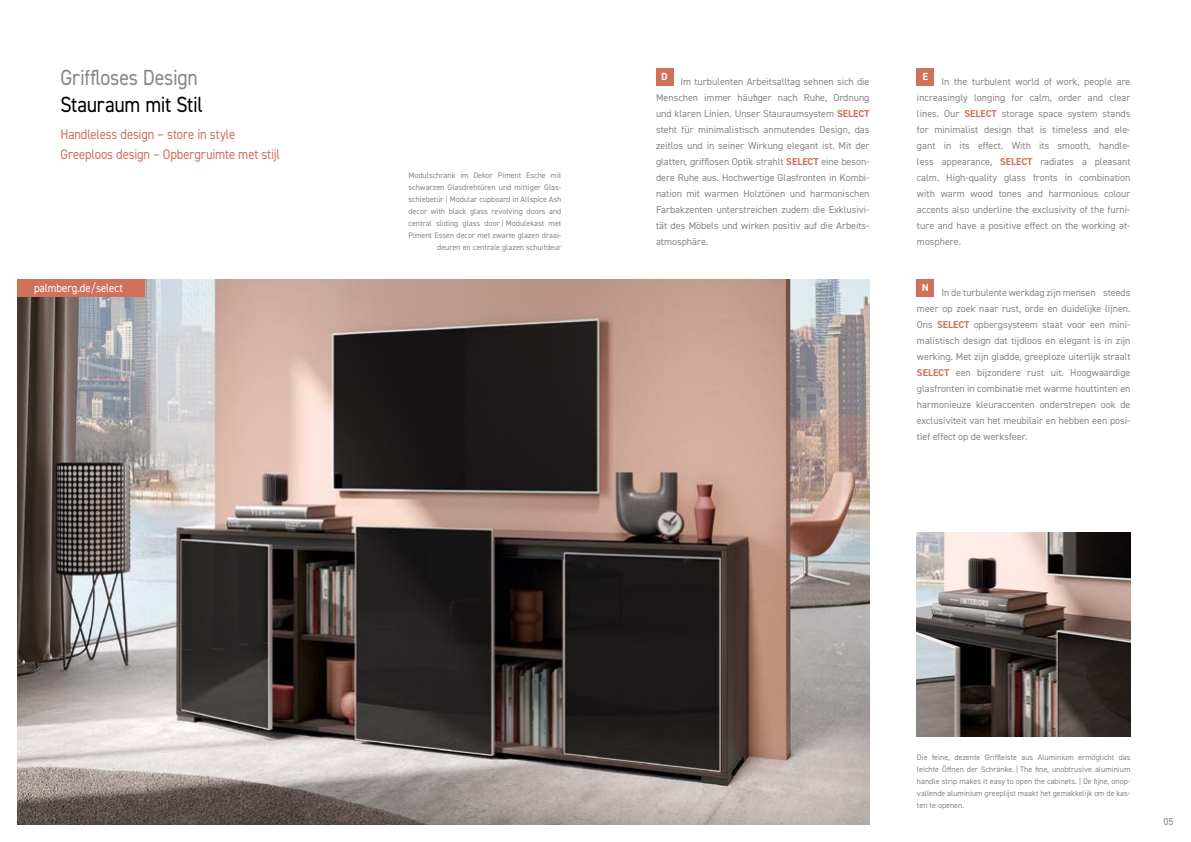
<style>
.page{position:relative;width:1191px;height:842px;background:#fff}
.page>*{position:absolute;margin:0;border:0;box-sizing:border-box;transform-origin:0 0}
.t1{font:22px "DIN2014";letter-spacing:-.01em;color:#878786;scale:.9 1}
.t2{font:22px "DIN2014";letter-spacing:-.015em;color:#000;scale:.9 1}
.t3{font:14px/20px "DIN2014";letter-spacing:-.01em;color:#d0715c;scale:.9 1}
.t4{font:12px "DIN2014";color:#fff;scale:.9 1}
.t5{font:10px/16px "DIN2014";color:#878786;text-align:justify}
.t6{font:700 10px "DINOT";color:#fff}
.t7{font:8px/12px "DIN2014";color:#878786;text-align:justify}
.s1{font-weight:700;color:#d0715c}
</style>
<div class="page">
<img style="left:17px;top:279px;width:852px;height:546px">
<img style="left:917px;top:533px;width:213px;height:204px">
<div style="left:656px;top:68px;width:17px;height:17px;background:#d0715c"></div>
<div style="left:917px;top:68px;width:17px;height:17px;background:#d0715c"></div>
<div style="left:917px;top:279px;width:17px;height:17px;background:#d0715c"></div>
<div style="left:17px;top:279px;width:127px;height:17px;background:#d0715c"></div>
<h1 class="t1" style="left:60px;top:64px;width:154px">Griffloses Design</h1>
<h1 class="t2" style="left:60px;top:91px;width:160px">Stauraum mit Stil</h1>
<h2 class="t3" style="left:60px;top:124px;width:245px">Handleless design – store in style<br>Greeploos design – Opbergruimte met stijl</h2>
<p class="t4" style="left:34px;top:280px;width:100px">palmberg.de/select</p>
<p class="t7" style="left:408px;top:169px;width:154px;text-align:right">Modulschrank im Dekor Piment Esche mit schwarzen Glasdrehtüren und mittiger Glas&shy;schiebetür | Modular cupboard in Allspice Ash decor with black glass revolving doors and central sliding glass door | Modulekast met Piment Essen decor met zwarte glazen draai&shy;deuren en centrale glazen schuifdeur</p>
<p class="t6" style="left:661px;top:69px;width:8px">D</p>
<p class="t5" style="left:656px;top:73px;width:215px;text-indent:25px">Im turbulenten Arbeitsalltag sehnen sich die Menschen immer häufiger nach Ruhe, Ordnung und klaren Linien. Unser Stauraumsystem <span class="s1">SELECT </span>steht für minimalistisch anmutendes Design, das zeitlos und in seiner Wirkung elegant ist. Mit der glatten, grifflosen Optik strahlt <span class="s1">SELECT</span> eine beson&shy;dere Ruhe aus. Hochwertige Glasfronten in Kombi&shy;nation mit warmen Holztönen und harmonischen Farbakzenten unterstreichen zudem die Exklusivi&shy;tät des Möbels und wirken positiv auf die Arbeits&shy;atmosphäre.</p>
<p class="t6" style="left:922px;top:69px;width:8px">E</p>
<p class="t5" style="left:917px;top:73px;width:215px;text-indent:25px">In the turbulent world of work, people are increasingly longing for calm, order and clear lines. Our <span class="s1">SELECT</span> storage space system stands for minimalist design that is timeless and ele&shy;gant in its effect. With its smooth, handle&shy;less appearance, <span class="s1">SELECT</span> radiates a pleasant calm. High-quality glass fronts in combination with warm wood tones and harmonious colour accents also underline the exclusivity of the furni&shy;ture and have a positive effect on the working at&shy;mosphere.</p>
<p class="t6" style="left:922px;top:280px;width:9px">N</p>
<p class="t5" style="left:917px;top:284px;width:215px;text-indent:25px">In de turbulente werkdag zijn mensen steeds meer op zoek naar rust, orde en duidelijke lijnen.<br>Ons <span class="s1">SELECT</span> opbergsysteem staat voor een mini&shy;malistisch design dat tijdloos en elegant is in zijn werking. Met zijn gladde, greeploze uiterlijk straalt <span class="s1">SELECT</span> een bijzondere rust uit. Hoogwaardige glasfronten in combinatie met warme houttinten en harmonieuze kleuraccenten onderstrepen ook de exclusiviteit van het meubilair en hebben een posi&shy;tief effect op de werksfeer.</p>
<p class="t7" style="left:917px;top:751px;width:215px">Die feine, dezente Griffleiste aus Aluminium ermöglicht das leichte Öffnen der Schränke. | The fine, unobtrusive aluminium handle strip makes it easy to open the cabinets. | De fijne, onop&shy;vallende aluminium greeplijst maakt het gemakkelijk om de kas&shy;ten te openen.</p>
<p class="t5" style="left:1163px;top:813px;width:11px">05</p>
</div>
